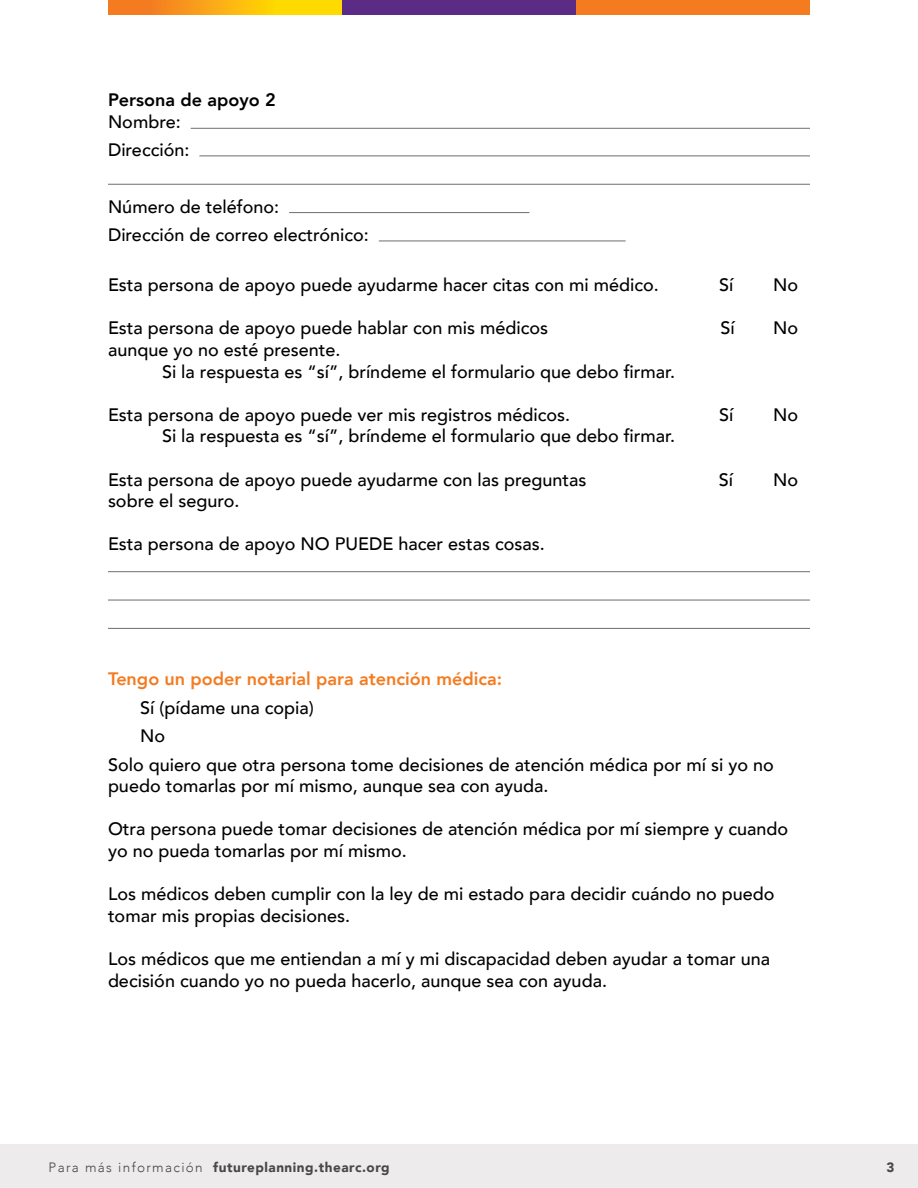
<style>
.page{position:relative;width:918px;height:1188px;background:#fff}
.page>*{position:absolute;margin:0;border:0;box-sizing:border-box;transform-origin:0 0}
.body{font:500 18px/21.6px "Avenir";color:#000}
.body-2{font:800 18px "Avenir";color:#f47b20}
.body-3{font:800 18px "Avenir";color:#000}
.t1{font:900 13.5px "Avenir";letter-spacing:.04em;color:#484848}
.s1{font-weight:300}
</style>
<div class="page">
<div style="left:0;top:1144px;width:918px;height:44px;background:#edebeb"></div>
<svg style="left:108px;top:0;width:234px;height:14px"></svg>
<div style="left:342px;top:0;width:234px;height:14px;background:#5c2b85"></div>
<div style="left:576px;top:0;width:234px;height:14px;background:#f47b20"></div>
<hr style="left:191px;top:128px;width:619px;height:1px;background:#6d6e71">
<hr style="left:199px;top:156px;width:611px;height:1px;background:#6d6e71">
<hr style="left:108px;top:184px;width:702px;height:1px;background:#6d6e71">
<hr style="left:289px;top:212px;width:240px;height:1px;background:#6d6e71">
<hr style="left:379px;top:241px;width:247px;height:1px;background:#6d6e71">
<hr style="left:108px;top:571px;width:702px;height:1px;background:#6d6e71">
<hr style="left:108px;top:600px;width:702px;height:1px;background:#6d6e71">
<hr style="left:108px;top:628px;width:702px;height:1px;background:#6d6e71">
<p class="body-3" style="left:108px;top:86px;width:169px">Persona de apoyo 2</p>
<p class="body" style="left:108px;top:110px;width:74px">Nombre:</p>
<p class="body" style="left:108px;top:138px;width:83px">Dirección:</p>
<p class="body" style="left:108px;top:195px;width:173px">Número de teléfono:</p>
<p class="body" style="left:108px;top:223px;width:262px">Dirección de correo electrónico:</p>
<p class="body" style="left:108px;top:273px;width:552px">Esta persona de apoyo puede ayudarme hacer citas con mi médico.</p>
<p class="body" style="left:719px;top:273px;width:16px">Sí</p>
<p class="body" style="left:773px;top:273px;width:27px">No</p>
<p class="body" style="left:108px;top:316px;width:442px">Esta persona de apoyo puede hablar con mis médicos</p>
<p class="body" style="left:721px;top:316px;width:16px">Sí</p>
<p class="body" style="left:773px;top:316px;width:27px">No</p>
<p class="body" style="left:108px;top:338px;width:234px">aunque yo no esté presente.</p>
<p class="body" style="left:162px;top:360px;width:515px">Si la respuesta es “sí”, bríndeme el formulario que debo firmar.</p>
<p class="body" style="left:108px;top:403px;width:464px">Esta persona de apoyo puede ver mis registros médicos.</p>
<p class="body" style="left:719px;top:403px;width:16px">Sí</p>
<p class="body" style="left:773px;top:403px;width:27px">No</p>
<p class="body" style="left:162px;top:424px;width:515px">Si la respuesta es “sí”, bríndeme el formulario que debo firmar.</p>
<p class="body" style="left:108px;top:468px;width:480px">Esta persona de apoyo puede ayudarme con las preguntas</p>
<p class="body" style="left:719px;top:468px;width:16px">Sí</p>
<p class="body" style="left:773px;top:468px;width:27px">No</p>
<p class="body" style="left:108px;top:489px;width:133px">sobre el seguro.</p>
<p class="body" style="left:108px;top:532px;width:438px">Esta persona de apoyo NO PUEDE hacer estas cosas.</p>
<p class="body-2" style="left:108px;top:665px;width:396px">Tengo un poder notarial para atención médica:</p>
<p class="body" style="left:140px;top:696px;width:175px">Sí (pídame una copia)</p>
<p class="body" style="left:140px;top:724px;width:27px">No</p>
<p class="body" style="left:108px;top:752px;width:668px">Solo quiero que otra persona tome decisiones de atención médica por mí si yo no puedo tomarlas por mí mismo, aunque sea con ayuda.</p>
<p class="body" style="left:108px;top:817px;width:682px">Otra persona puede tomar decisiones de atención médica por mí siempre y cuando yo no pueda tomarlas por mí mismo.</p>
<p class="body" style="left:108px;top:882px;width:668px">Los médicos deben cumplir con la ley de mi estado para decidir cuándo no puedo tomar mis propias decisiones.</p>
<p class="body" style="left:108px;top:947px;width:664px">Los médicos que me entiendan a mí y mi discapacidad deben ayudar a tomar una decisión cuando yo no pueda hacerlo, aunque sea con ayuda.</p>
<p class="t1" style="left:49px;top:1155px;width:343px"><span class="s1">Para más información</span> futureplanning.thearc.org</p>
<p class="t1" style="left:886px;top:1155px;width:9px">3</p>
</div>
